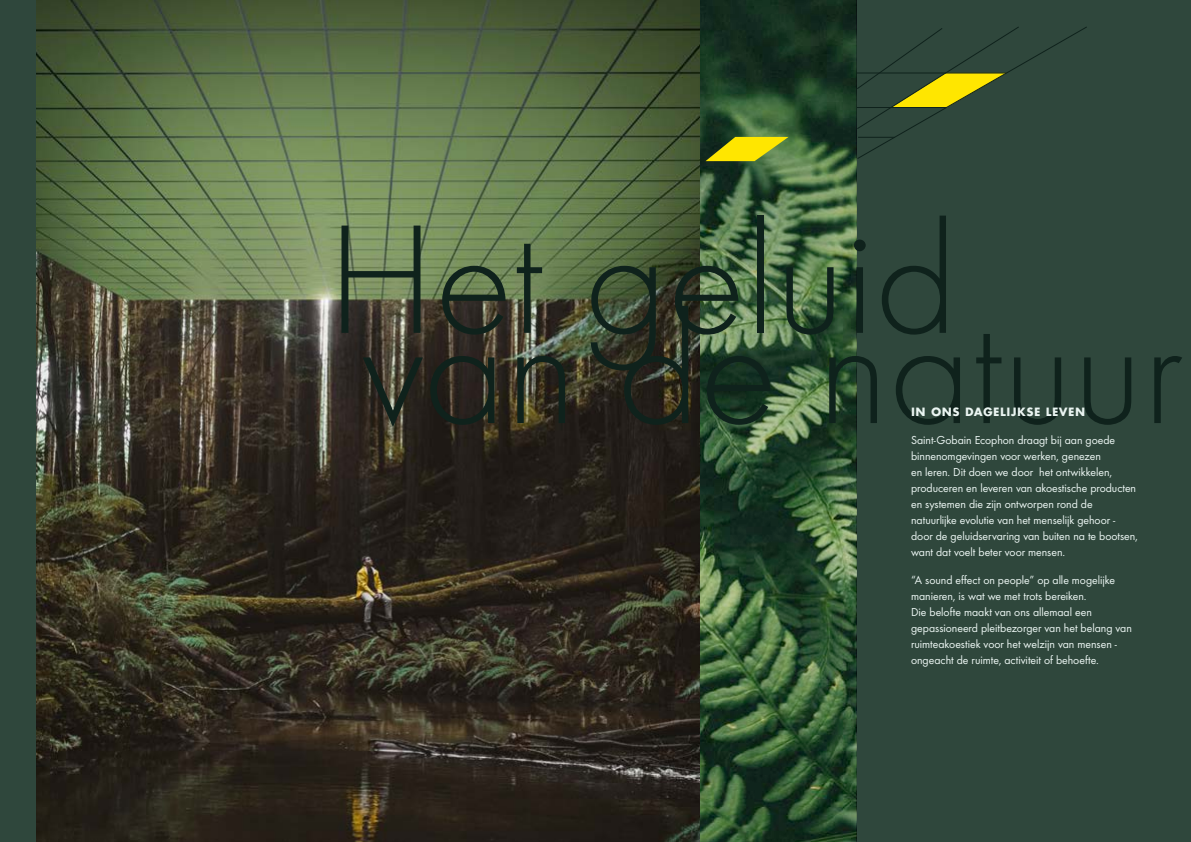
<style>
.page{position:relative;width:1191px;height:842px;background:#2f473c}
.page>*{position:absolute;margin:0;border:0;box-sizing:border-box;transform-origin:0 0}
.t1{font:300 160.8px "Futura";color:#0f221c}
.t2{font:700 12.6px "Futura";letter-spacing:.035em;color:#ebf5f2}
.t3{font:12px/16px "Futura Boo";letter-spacing:-.005em;color:#ebf5f2}
</style>
<div class="page">
<img style="left:36px;top:0;width:664px;height:842px">
<svg style="left:856px;top:26px;width:231px;height:134px"></svg>
<hr style="left:856px;top:73px;width:150px;height:1px;background:#0f221c">
<hr style="left:856px;top:107px;width:90px;height:1px;background:#0f221c">
<hr style="left:858px;top:137px;width:36px;height:1px;background:#0f221c">
<svg style="left:700px;top:0;width:156px;height:842px"></svg>
<svg style="left:705px;top:137px;width:83px;height:24px"></svg>
<h1 class="t1" style="left:327px;top:189px;width:632px">Het geluid</h1>
<h1 class="t1" style="left:361px;top:279px;width:824px">van de natuur</h1>
<p class="t2" style="left:911px;top:404px;width:176px">IN ONS DAGELIJKSE LEVEN</p>
<p class="t3" style="left:911px;top:432px;width:228px">Saint-Gobain Ecophon draagt bij aan goede binnenomgevingen voor werken, genezen<br>en leren. Dit doen we door het ontwikkelen, produceren en leveren van akoestische producten en systemen die zijn ontworpen rond de natuurlijke evolutie van het menselijk gehoor - door de geluidservaring van buiten na te bootsen, want dat voelt beter voor mensen.</p>
<p class="t3" style="left:911px;top:572px;width:222px">“A sound effect on people” op alle mogelijke manieren, is wat we met trots bereiken.<br>Die belofte maakt van ons allemaal een gepassioneerd pleitbezorger van het belang van ruimteakoestiek voor het welzijn van mensen - ongeacht de ruimte, activiteit of behoefte.</p>
</div>
